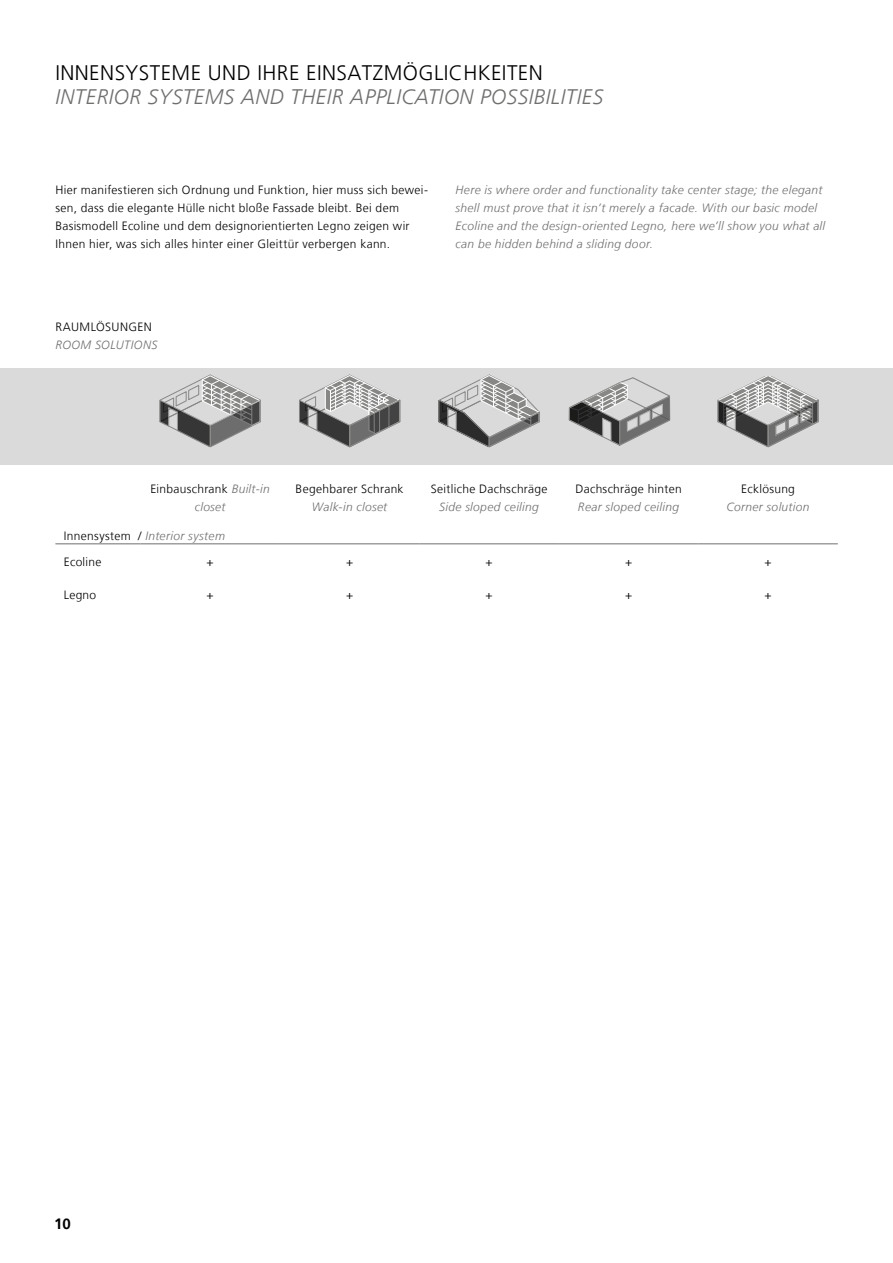
<style>
.page{position:relative;width:893px;height:1263px;background:#fff}
.page>*{position:absolute;margin:0;border:0;box-sizing:border-box;transform-origin:0 0}
.t1{font:italic 300 21px "Frutiger LT";letter-spacing:.02em;color:#6f6f6e}
.t2{font:300 21px "Frutiger LT";letter-spacing:.02em;color:#000}
.t3{font:700 15px "Frutiger LT";color:#000}
.t4{font:300 12px/18px "Frutiger LT";letter-spacing:.025em;color:#000}
.t5{font:italic 300 12px/18px "Frutiger LT";letter-spacing:.03em;color:#6f6f6e}
.s1{font-style:normal;color:#000}
.s2{font-style:italic;color:#6f6f6e}
</style>
<div class="page">
<div style="left:0;top:368px;width:893px;height:97px;background:#dadada"></div>
<hr style="left:55px;top:543px;width:85px;height:1px;background:#6f6f6e">
<hr style="left:140px;top:543px;width:140px;height:1px;background:#6f6f6e">
<hr style="left:280px;top:543px;width:139px;height:1px;background:#6f6f6e">
<hr style="left:419px;top:543px;width:140px;height:1px;background:#6f6f6e">
<hr style="left:559px;top:543px;width:139px;height:1px;background:#6f6f6e">
<hr style="left:698px;top:543px;width:140px;height:1px;background:#6f6f6e">
<svg style="left:159px;top:375px;width:102px;height:72px"></svg>
<svg style="left:299px;top:375px;width:101px;height:72px"></svg>
<svg style="left:438px;top:375px;width:102px;height:72px"></svg>
<svg style="left:569px;top:378px;width:101px;height:68px"></svg>
<svg style="left:717px;top:376px;width:102px;height:71px"></svg>
<h1 class="t2" style="left:55px;top:60px;width:489px">INNENSYSTEME UND IHRE EINSATZMÖGLICHKEITEN</h1>
<h1 class="t1" style="left:55px;top:84px;width:549px">INTERIOR SYSTEMS AND THEIR APPLICATION POSSIBILITIES</h1>
<p class="t4" style="left:55px;top:181px;width:374px">Hier manifestieren sich Ordnung und Funktion, hier muss sich bewei&shy;sen, dass die elegante Hülle nicht bloße Fassade bleibt. Bei dem Basismodell Ecoline und dem designorientierten Legno zeigen wir Ihnen hier, was sich alles hinter einer Gleittür verbergen kann.</p>
<p class="t5" style="left:456px;top:181px;width:371px">Here is where order and functionality take center stage; the elegant shell must prove that it isn’t merely a facade. With our basic model Ecoline and the design-oriented Legno, here we’ll show you what all can be hidden behind a sliding door.</p>
<p class="t4" style="left:55px;top:318px;width:98px">RAUMLÖSUNGEN</p>
<p class="t5" style="left:55px;top:336px;width:104px">ROOM SOLUTIONS</p>
<p class="t5" style="left:150px;top:479px;width:121px;text-align:center"><span class="s1">Einbauschrank</span> Built-in closet</p>
<p class="t4" style="left:296px;top:480px;width:110px">Begehbarer Schrank</p>
<p class="t5" style="left:312px;top:497px;width:77px">Walk-in closet</p>
<p class="t4" style="left:431px;top:480px;width:118px">Seitliche Dachschräge</p>
<p class="t5" style="left:439px;top:497px;width:101px">Side sloped ceiling</p>
<p class="t4" style="left:575px;top:480px;width:108px">Dachschräge hinten</p>
<p class="t5" style="left:578px;top:497px;width:103px">Rear sloped ceiling</p>
<p class="t4" style="left:741px;top:480px;width:55px">Ecklösung</p>
<p class="t5" style="left:727px;top:497px;width:85px">Corner solution</p>
<p class="t4" style="left:64px;top:523px;width:163px;line-height:26px">Innensystem / <span class="s2">Interior system<br></span>Ecoline</p>
<p class="t4" style="left:207px;top:552px;width:9px">+</p>
<p class="t4" style="left:346px;top:552px;width:9px">+</p>
<p class="t4" style="left:485px;top:552px;width:9px">+</p>
<p class="t4" style="left:625px;top:552px;width:9px">+</p>
<p class="t4" style="left:764px;top:552px;width:9px">+</p>
<p class="t4" style="left:64px;top:586px;width:34px">Legno</p>
<p class="t4" style="left:207px;top:586px;width:9px">+</p>
<p class="t4" style="left:346px;top:586px;width:9px">+</p>
<p class="t4" style="left:485px;top:586px;width:9px">+</p>
<p class="t4" style="left:625px;top:586px;width:9px">+</p>
<p class="t4" style="left:764px;top:586px;width:9px">+</p>
<p class="t3" style="left:54px;top:1215px;width:18px">10</p>
</div>
